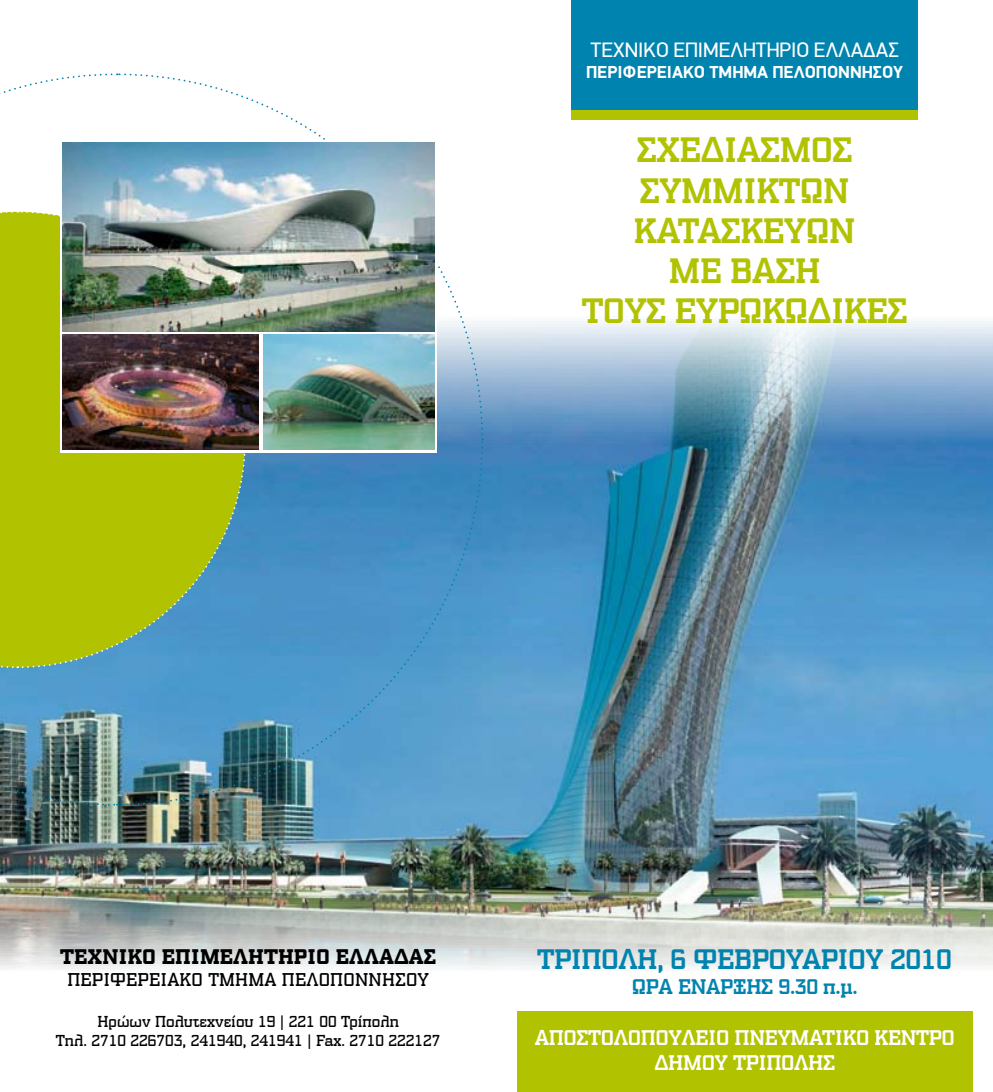
<style>
.page{position:relative;width:993px;height:1092px;background:#fff}
.page>*{position:absolute;margin:0;border:0;box-sizing:border-box;transform-origin:0 0}
.t1{font:500 35px/40.2px "PF Synch Pro";letter-spacing:-.02em;color:#b1c200;text-align:center}
.t2{font:500 28px "PF Synch Pro";letter-spacing:-.02em;color:#0083ae}
.t3{font:500 21px/25.2px "PF Synch Pro";letter-spacing:-.02em;color:#fff;text-align:center}
.t4{font:700 21px "PF Synch Pro";color:#000}
.t5{font:21px "PF Din Display";color:#fff}
.t6{font:500 21px "PF Synch Pro";color:#0083ae}
.t7{font:18.38px "PF Synch Pro";letter-spacing:.01em;color:#000}
.t8{font:700 17.5px "PF Din Display";color:#fff}
.t9{font:15.75px/18.9px "PF Synch Pro";color:#000;text-align:center}
</style>
<div class="page">
<img style="left:0;top:321px;width:992px;height:648px">
<svg style="left:120px;top:440px;width:364px;height:366px"></svg>
<svg style="left:118px;top:73px;width:366px;height:363px"></svg>
<svg style="left:118px;top:452px;width:129px;height:217px"></svg>
<svg style="left:0;top:73px;width:118px;height:733px"></svg>
<div style="left:571px;top:0;width:346px;height:119px;background:#b1c200"></div>
<div style="left:571px;top:0;width:346px;height:109px;background:#0083ae"></div>
<div style="left:517px;top:1011px;width:454px;height:80px;background:#b1c200"></div>
<svg style="left:60px;top:140px;width:376px;height:312px"></svg>
<img style="left:62px;top:334px;width:197px;height:115px">
<img style="left:62px;top:142px;width:372px;height:189px">
<img style="left:263px;top:334px;width:171px;height:116px">
<h3 class="t5" style="left:590px;top:37px;width:310px">Τεχνικό Επιμελητή ριο Ελλάδας</h3>
<p class="t8" style="left:586px;top:61px;width:230px">Περιφερειακό Τμήμα Πελοπο</p>
<p class="t8" style="left:838px;top:61px;width:66px">ννήσου</p>
<h1 class="t1" style="left:581px;top:130px;width:327px">ΣΧΕΔΙΑΣΜΟΣ<br>ΣΥΜΜΙΚΤΩΝ<br>ΚΑΤΑΣΚΕΥΩΝ<br>ΜΕ ΒΑΣΗ<br>ΤΟΥΣ ΕΥΡΩΚΩΔΙΚΕΣ</h1>
<h3 class="t4" style="left:60px;top:943px;width:377px">Τεχνικό Επιμελητήριο Ελλάδας</h3>
<p class="t7" style="left:67px;top:968px;width:264px">Περιφερειακό Τμήμα Πελοπο</p>
<p class="t7" style="left:355px;top:968px;width:76px">ννήσου</p>
<p class="t9" style="left:56px;top:1011px;width:386px">Ηρώων Πολυτεχνείου 19 | 221 00 Τρίπολη<br>Τηλ. 2710 226703, 241940, 241941 | Fax. 2710 222127</p>
<h2 class="t2" style="left:537px;top:941px;width:198px">Τρίπολη, 6 Φεβρουαρίου</h2>
<h2 class="t2" style="left:889px;top:941px;width:63px">2010</h2>
<h3 class="t6" style="left:631px;top:973px;width:15px">Ώρα</h3>
<h3 class="t6" style="left:677px;top:973px;width:15px">έναρ</h3>
<h3 class="t6" style="left:732px;top:973px;width:126px">ξης 9.30 π.μ.</h3>
<h3 class="t3" style="left:534px;top:1024px;width:421px">ΑΠΟΣΤΟΛΟΠΟΥΛΕΙΟ ΠΝΕΥΜΑΤΙΚΟ ΚΕΝΤΡΟ<br>ΔΗΜΟΥ ΤΡΙΠΟΛΗΣ</h3>
</div>
